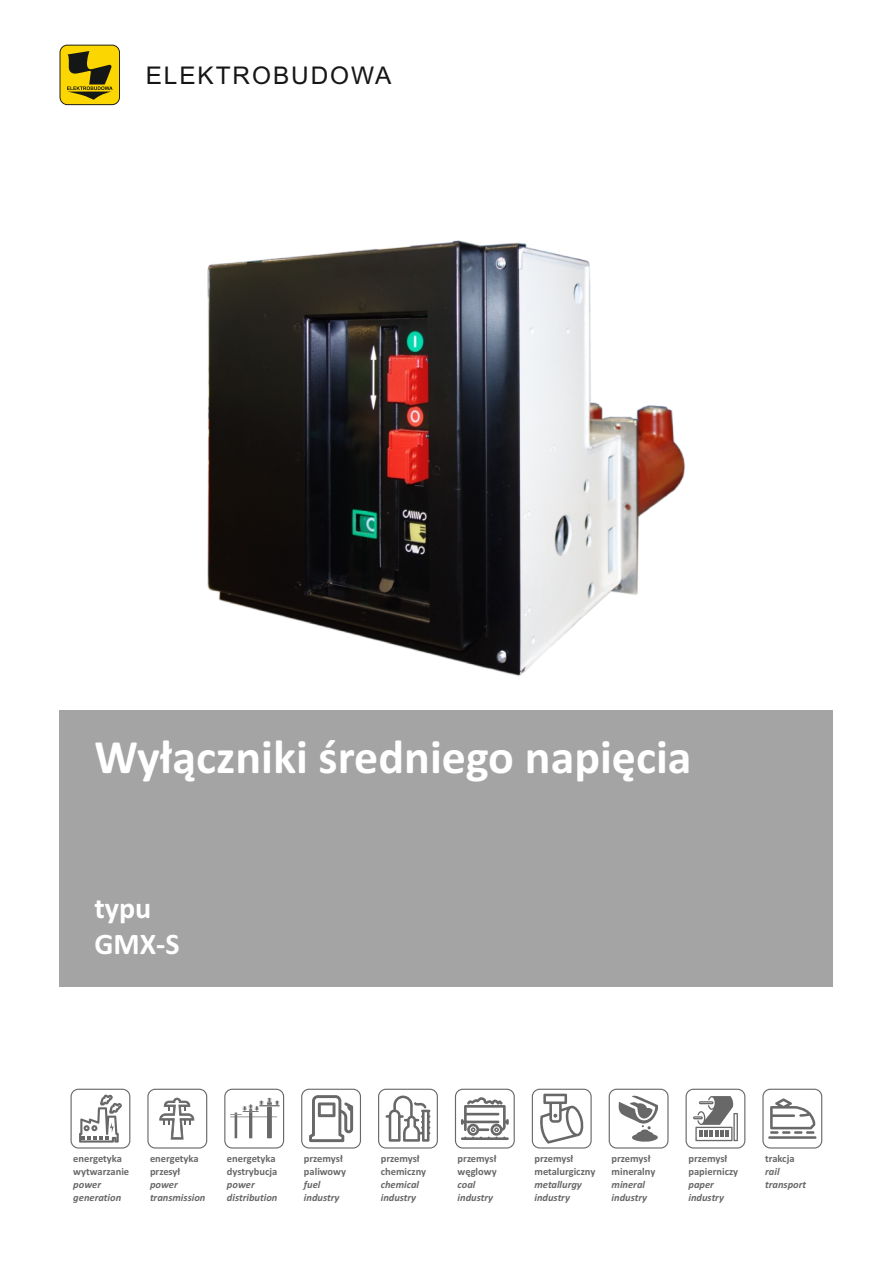
<style>
.page{position:relative;width:893px;height:1263px;background:#fff}
.page>*{position:absolute;margin:0;border:0;box-sizing:border-box;transform-origin:0 0}
.t1{font:700 48px "Calibri";color:#fff}
.t2{font:700 30px/36.6px "Calibri";color:#fff}
.t3{font:24.45px "Arial";letter-spacing:.08em;color:#151616}
.t4{font:700 10.5px/12.8px "Calibri";color:#686868}
.t5{font:italic 700 10.5px/12.8px "Calibri";color:#686868}
</style>
<div class="page">
<div style="left:60px;top:710px;width:773px;height:277px;background:#a4a4a4"></div>
<svg style="left:147px;top:1089px;width:60px;height:59px"></svg>
<svg style="left:301px;top:1089px;width:60px;height:59px"></svg>
<svg style="left:378px;top:1089px;width:60px;height:59px"></svg>
<svg style="left:455px;top:1089px;width:60px;height:59px"></svg>
<svg style="left:532px;top:1089px;width:60px;height:59px"></svg>
<svg style="left:685px;top:1089px;width:60px;height:59px"></svg>
<svg style="left:762px;top:1089px;width:60px;height:59px"></svg>
<svg style="left:609px;top:1089px;width:59px;height:59px"></svg>
<svg style="left:224px;top:1089px;width:60px;height:59px"></svg>
<svg style="left:71px;top:1089px;width:59px;height:59px"></svg>
<svg style="left:60px;top:45px;width:60px;height:60px"></svg>
<div style="left:60px;top:46px;width:59px;height:58px;background:#fcd600;border-radius:7px"></div>
<svg style="left:67px;top:51px;width:46px;height:49px"></svg>
<img style="left:207px;top:240px;width:478px;height:436px">
<h3 class="t3" style="left:146px;top:66px;width:247px">ELEKTROBUDOWA</h3>
<h1 class="t1" style="left:94px;top:737px;width:599px">Wyłączniki średniego napięcia</h1>
<h2 class="t2" style="left:94px;top:892px;width:87px">typu<br>GMX-S</h2>
<p class="t4" style="left:73px;top:1153px;width:57px">energetyka wytwarzanie</p>
<p class="t5" style="left:73px;top:1179px;width:49px">power generation</p>
<p class="t4" style="left:150px;top:1153px;width:50px">energetyka przesył</p>
<p class="t5" style="left:150px;top:1179px;width:57px">power transmission</p>
<p class="t4" style="left:227px;top:1153px;width:52px">energetyka dystrybucja</p>
<p class="t5" style="left:227px;top:1179px;width:52px">power distribution</p>
<p class="t4" style="left:304px;top:1153px;width:44px">przemysł paliwowy</p>
<p class="t5" style="left:304px;top:1179px;width:37px">fuel industry</p>
<p class="t4" style="left:381px;top:1153px;width:47px">przemysł chemiczny</p>
<p class="t5" style="left:381px;top:1179px;width:40px">chemical industry</p>
<p class="t4" style="left:458px;top:1153px;width:41px">przemysł węglowy</p>
<p class="t5" style="left:458px;top:1179px;width:37px">coal industry</p>
<p class="t4" style="left:534px;top:1153px;width:62px">przemysł metalurgiczny</p>
<p class="t5" style="left:534px;top:1179px;width:49px">metallurgy industry</p>
<p class="t4" style="left:612px;top:1153px;width:45px">przemysł mineralny</p>
<p class="t5" style="left:612px;top:1179px;width:37px">mineral industry</p>
<p class="t4" style="left:688px;top:1153px;width:51px">przemysł papierniczy</p>
<p class="t5" style="left:688px;top:1179px;width:37px">paper industry</p>
<p class="t4" style="left:765px;top:1153px;width:31px">trakcja</p>
<p class="t5" style="left:765px;top:1166px;width:42px">rail transport</p>
</div>
